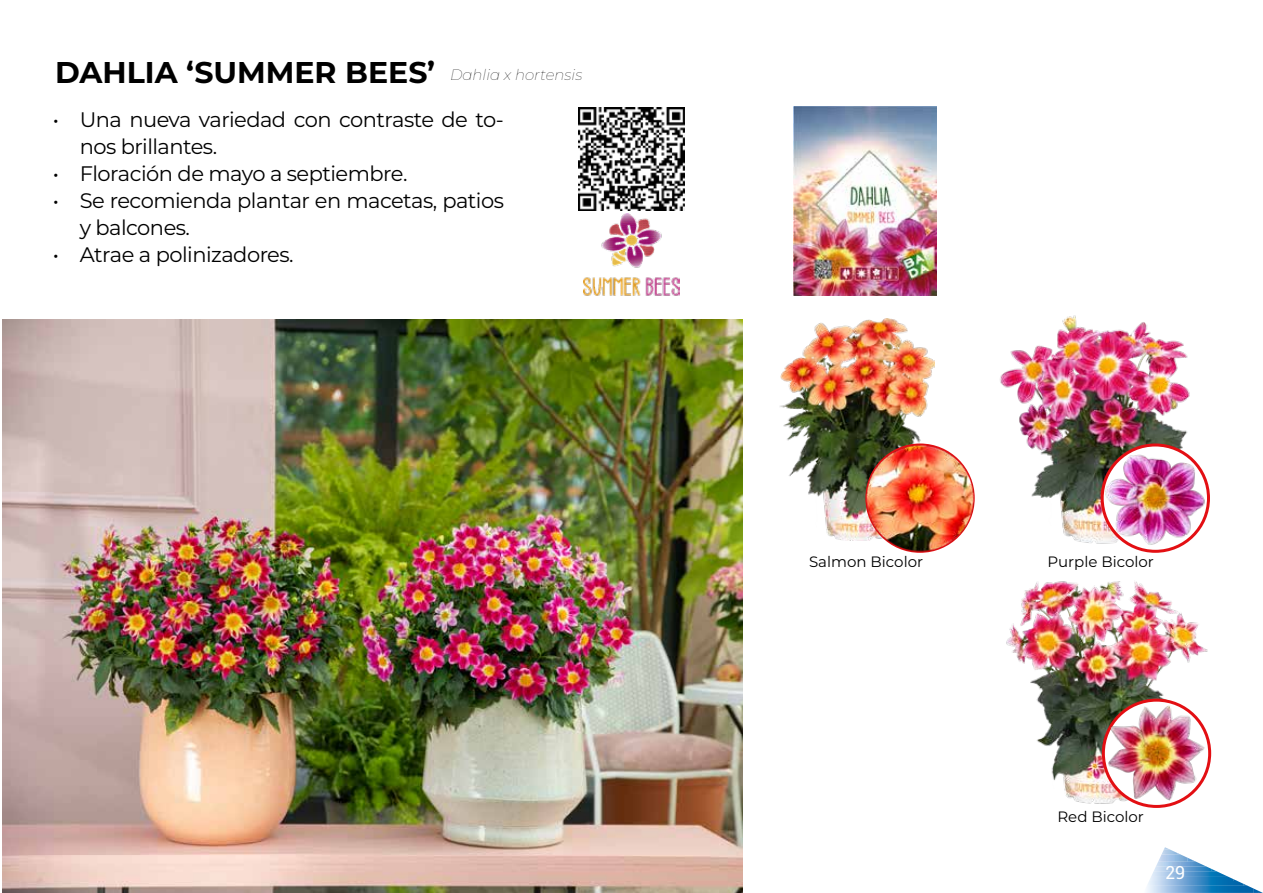
<style>
.page{position:relative;width:1263px;height:893px;background:#fff}
.page>*{position:absolute;margin:0;border:0;box-sizing:border-box;transform-origin:0 0}
.t1{font:700 30px "Montserrat";color:#000}
.t2{font:21px/27px "Montserrat";letter-spacing:-.025em;color:#000}
.t3{font:18px "Roboto";color:#fff}
.t4{font:15px "Montserrat";color:#000}
.s1{font-weight:100;font-style:italic;font-size:15px}
</style>
<div class="page">
<img style="left:1147px;top:886px;width:96px;height:7px">
<img style="left:1147px;top:881px;width:96px;height:5px">
<img style="left:1149px;top:876px;width:84px;height:5px">
<img style="left:1151px;top:871px;width:73px;height:5px">
<img style="left:1154px;top:866px;width:58px;height:5px">
<img style="left:1156px;top:862px;width:46px;height:4px">
<img style="left:1158px;top:854px;width:29px;height:8px">
<img style="left:1162px;top:849px;width:15px;height:5px">
<svg style="left:1164px;top:847px;width:6px;height:3px"></svg>
<svg style="left:1187px;top:858px;width:9px;height:4px"></svg>
<svg style="left:1243px;top:884px;width:20px;height:9px"></svg>
<img style="left:794px;top:107px;width:143px;height:188px">
<img style="left:578px;top:107px;width:107px;height:103px">
<img style="left:583px;top:214px;width:96px;height:82px">
<img style="left:1000px;top:315px;width:190px;height:235px">
<img style="left:1006px;top:581px;width:204px;height:227px">
<div style="left:1102px;top:699px;width:109px;height:109px;border:3px solid #e30f13;border-radius:50%"></div>
<img style="left:780px;top:318px;width:154px;height:222px">
<img style="left:1108px;top:705px;width:99px;height:99px">
<img style="left:1097px;top:447px;width:112px;height:100px">
<img style="left:858px;top:437px;width:117px;height:116px">
<img style="left:3px;top:319px;width:739px;height:574px">
<h1 class="t1" style="left:55px;top:51px;width:529px">DAHLIA ‘SUMMER BEES’ <span class="s1">Dahlia x hortensis</span></h1>
<p class="t2" style="left:80px;top:105px;width:426px;text-indent:-27px">• Una nueva variedad con contraste de to&shy;nos brillantes.</p>
<p class="t2" style="left:53px;top:159px;width:356px">• Floración de mayo a septiembre.</p>
<p class="t2" style="left:80px;top:186px;width:426px;text-indent:-27px">• Se recomienda plantar en macetas, patios y balcones.</p>
<p class="t2" style="left:53px;top:240px;width:242px">• Atrae a polinizadores.</p>
<p class="t4" style="left:809px;top:552px;width:116px">Salmon Bicolor</p>
<p class="t4" style="left:1047px;top:552px;width:108px">Purple Bicolor</p>
<p class="t4" style="left:1057px;top:807px;width:88px">Red Bicolor</p>
<p class="t3" style="left:1165px;top:860px;width:22px">29</p>
</div>
